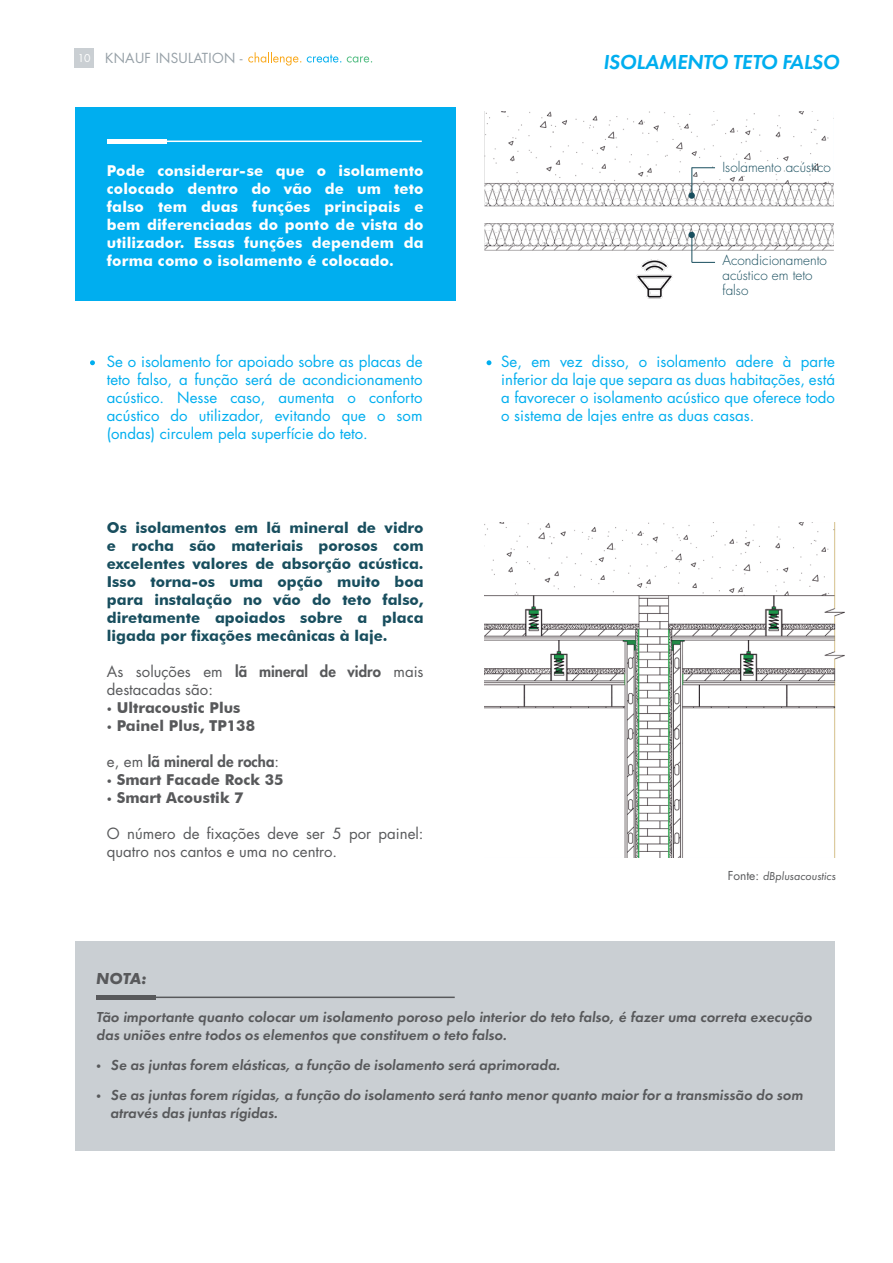
<style>
.page{position:relative;width:893px;height:1263px;background:#fff}
.page>*{position:absolute;margin:0;border:0;box-sizing:border-box;transform-origin:0 0}
.t1{font:italic 21px "Futura New Demi";letter-spacing:-.015em;color:#00aeef}
.t2{font:italic 700 16.5px "Futura New";color:#58595b}
.t3{font:15px/18px "Futura Std";color:#00aeef;text-align:justify}
.t4{font:italic 15px/18px "Futura New Demi";color:#58595b}
.t5{font:700 15px/18px "Futura BT";color:#184e5e;text-align:justify}
.t6{font:700 15px/18px "Futura BT";letter-spacing:.01em;color:#fff;text-align:justify}
.t7{font:15px/18px "Futura Std";color:#58595b}
.t8{font:700 15px/18px "Futura BT";color:#58595b}
.t9{font:800 15px "Futura Std";color:#58595b}
.t10{font:300 13.5px/15px "Futura Std";color:#184e5e}
.t11{font:13.5px "Futura Std";letter-spacing:.02em;color:#96a0a7}
.t12{font:italic 12px "Futura New";color:#58595b}
.s1{font-size:10.5px;color:#fff}
.s2{font-weight:800}
.s3{font-family:"Futura Std"}
.s4{font-weight:400}
.s5{font-family:"Futura Std";font-style:normal}
.s6{font-family:"Futura Std";font-weight:700;font-style:normal}
</style>
<div class="page">
<svg style="left:248px;top:52px;width:53px;height:14px"></svg>
<svg style="left:307px;top:55px;width:34px;height:8px"></svg>
<svg style="left:347px;top:56px;width:25px;height:7px"></svg>
<div style="left:75px;top:49px;width:19px;height:19px;background:#cacfd3"></div>
<div style="left:75px;top:107px;width:380px;height:194px;background:#00aeef"></div>
<img style="left:484px;top:523px;width:360px;height:334px">
<hr style="left:107px;top:139px;width:60px;height:4px;background:#fff">
<hr style="left:165px;top:141px;width:257px;height:1px;background:#fff">
<svg style="left:90px;top:360px;width:5px;height:5px"></svg>
<svg style="left:487px;top:360px;width:4px;height:5px"></svg>
<div style="left:75px;top:941px;width:759px;height:209px;background:#cacfd3"></div>
<hr style="left:96px;top:995px;width:60px;height:4px;background:#58595b">
<hr style="left:154px;top:996px;width:301px;height:2px;background:#58595b">
<img style="left:484px;top:111px;width:350px;height:188px">
<div style="left:688px;top:192px;width:7px;height:7px;background:#184e5e;border-radius:50%"></div>
<svg style="left:692px;top:167px;width:23px;height:28px"></svg>
<div style="left:688px;top:232px;width:7px;height:6px;background:#184e5e;border-radius:50%"></div>
<svg style="left:692px;top:236px;width:23px;height:27px"></svg>
<p class="t11" style="left:78px;top:50px;width:166px"><span class="s1">10</span> KNAUF INSULATION -</p>
<p class="t6" style="left:107px;top:162px;width:318px">Pode considerar-se que o isolamento colocado dentro do vão de um teto falso tem duas funções principais e bem diferenciadas do ponto de vista do utilizador. Essas funções dependem da forma como o isolamento é colocado.</p>
<h1 class="t1" style="left:603px;top:48px;width:238px">ISOLAMENTO TETO FALSO</h1>
<p class="t10" style="left:722px;top:160px;width:110px">Isolamento acústico</p>
<p class="t10" style="left:722px;top:253px;width:106px">Acondicionamento acústico em teto falso</p>
<p class="t3" style="left:107px;top:353px;width:317px">Se o isolamento for apoiado sobre as placas de teto falso, a função será de acondicionamento acústico. Nesse caso, aumenta o conforto acústico do utilizador, evitando que o som (ondas) circulem pela superfície do teto.</p>
<p class="t3" style="left:501px;top:353px;width:335px">Se, em vez disso, o isolamento adere à parte inferior da laje que separa as duas habitações, está a favorecer o isolamento acústico que oferece todo o sistema de lajes entre as duas casas.</p>
<p class="t5" style="left:107px;top:519px;width:318px">Os isolamentos em lã mineral de vidro e rocha são materiais porosos com excelentes valores de absorção acústica.<br>Isso torna-os uma opção muito boa para instalação no vão do teto falso, diretamente apoiados sobre a placa ligada por fixações mecânicas à laje.</p>
<p class="t7" style="left:107px;top:663px;width:318px">As soluções em <span class="s2">lã mineral de vidro</span> mais destacadas são:</p>
<p class="t8" style="left:107px;top:699px;width:150px"><span class="s3">·</span> Ultracoustic Plus<br><span class="s3">·</span> Painel Plus, TP138</p>
<p class="t9" style="left:107px;top:752px;width:174px"><span class="s4">e, em</span> lã mineral de rocha<span class="s4">:</span></p>
<p class="t8" style="left:107px;top:771px;width:178px"><span class="s3">·</span> Smart Facade Rock 35 <span class="s3">·</span> Smart Acoustik 7</p>
<p class="t7" style="left:107px;top:825px;width:318px">O número de fixações deve ser 5 por painel: quatro nos cantos e uma no centro.</p>
<p class="t12" style="left:728px;top:869px;width:109px"><span class="s5">Fonte:</span> dBplusacoustics</p>
<p class="t2" style="left:96px;top:968px;width:52px">NOTA:</p>
<p class="t4" style="left:96px;top:1008px;width:717px">Tão importante quanto colocar um isolamento poroso pelo interior do teto falso, é fazer uma correta execução das uniões entre todos os elementos que constituem o teto falso.</p>
<p class="t4" style="left:96px;top:1050px;width:708px;line-height:30px"><span class="s6">·</span> Se as juntas forem elásticas, a função de isolamento será aprimorada.<br><span class="s6">·</span> Se as juntas forem rígidas, a função do isolamento será tanto menor quanto maior for a transmissão do som</p>
<p class="t4" style="left:110px;top:1104px;width:169px">através das juntas rígidas.</p>
</div>
